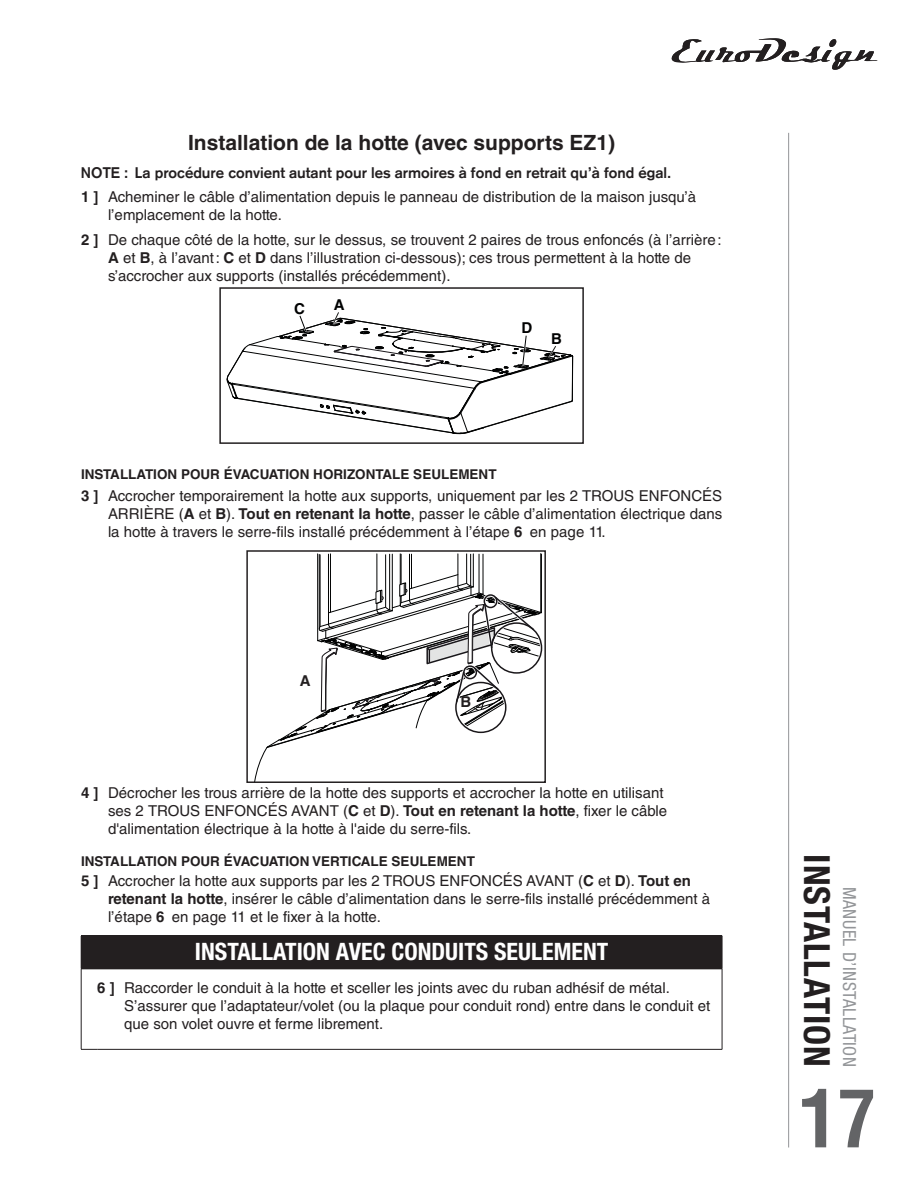
<style>
.page{position:relative;width:918px;height:1188px;background:#fff}
.page>*{position:absolute;margin:0;border:0;box-sizing:border-box;transform-origin:0 0}
.t1{font:700 condensed 78px "Helvetica LT Std";color:#636466}
.t2{font:700 condensed 36px "Helvetica Neue LT Std";letter-spacing:.025em;color:#231f20}
.t3{font:700 condensed 24px "Helvetica Neue LT Std";color:#fff}
.t4{font:700 21px "Helvetica LT Std";color:#231f20}
.t5{font:condensed 18px "Helvetica Neue LT Std";letter-spacing:.025em;color:#939598}
.t6{font:15px/18px "Helvetica LT Std";color:#231f20}
.t7{font:700 15px "Akzidenz Grotesk CE";color:#231f20}
.t8{font:700 15px "Helvetica LT Std";color:#010202}
.t9{font:700 15px "Helvetica LT Std";color:#231f20}
.t10{font:700 13.5px "Helvetica LT Std";color:#231f20}
.s1{font-weight:700}
</style>
<div class="page">
<hr style="left:788px;top:133px;width:1px;height:1015px;background:#939598">
<svg style="left:672px;top:38px;width:205px;height:32px"></svg>
<div style="left:81px;top:936px;width:641px;height:33px;background:#231f20"></div>
<hr style="left:722px;top:936px;width:1px;height:33px;background:#231f20">
<hr style="left:81px;top:969px;width:1px;height:80px;background:#231f20">
<svg style="left:81px;top:1049px;width:16px;height:1px"></svg>
<hr style="left:722px;top:969px;width:1px;height:80px;background:#231f20">
<hr style="left:97px;top:1049px;width:625px;height:1px;background:#231f20">
<hr style="left:81px;top:969px;width:641px;height:1px;background:#231f20">
<svg style="left:226px;top:312px;width:348px;height:122px"></svg>
<div style="left:219px;top:287px;width:365px;height:157px;border:2px solid #231f20"></div>
<svg style="left:254px;top:554px;width:289px;height:226px"></svg>
<div style="left:246px;top:550px;width:300px;height:233px;border:2px solid #231f20"></div>
<h3 class="t4" style="left:188px;top:135px;width:429px">Installation de la hotte (avec supports EZ1)</h3>
<p class="t6" style="left:108px;top:189px;width:590px;text-indent:-27px"><span class="s1">1 ]</span> Acheminer le câble d’alimentation depuis le panneau de distribution de la maison jusqu’à l’emplacement de la hotte.</p>
<p class="t6" style="left:108px;top:231px;width:615px;text-indent:-27px"><span class="s1">2 ]</span> De chaque côté de la hotte, sur le dessus, se trouvent 2 paires de trous enfoncés (à l’arrière :<br><span class="s1">A</span> et <span class="s1">B</span>, à l’avant : <span class="s1">C</span> et <span class="s1">D</span> dans l’illustration ci-dessous); ces trous permettent à la hotte de s’accrocher aux supports (installés précédemment).</p>
<p class="t7" style="left:81px;top:164px;width:592px">NOTE : La procédure convient autant pour les armoires à fond en retrait qu’à fond égal.</p>
<p class="t8" style="left:294px;top:303px;width:12px">C</p>
<p class="t8" style="left:334px;top:299px;width:12px">A</p>
<p class="t8" style="left:521px;top:323px;width:12px">D</p>
<p class="t8" style="left:551px;top:333px;width:12px">B</p>
<p class="t10" style="left:81px;top:470px;width:417px">INSTALLATION POUR ÉVACUATION HORIZONTALE SEULEMENT</p>
<p class="t6" style="left:108px;top:488px;width:616px;text-align:justify;text-indent:-27px"><span class="s1">3 ]</span> Accrocher temporairement la hotte aux supports, uniquement par les 2 TROUS ENFONCÉS ARRIÈRE (<span class="s1">A</span> et <span class="s1">B</span>). <span class="s1">Tout en retenant la hotte</span>, passer le câble d’alimentation électrique dans la hotte à travers le serre-fils installé précédemment à l’étape <span class="s1">6</span> en page 11.</p>
<p class="t9" style="left:300px;top:675px;width:12px">A</p>
<p class="t9" style="left:460px;top:697px;width:12px">B</p>
<p class="t6" style="left:108px;top:785px;width:561px;text-indent:-27px"><span class="s1">4 ]</span> Décrocher les trous arrière de la hotte des supports et accrocher la hotte en utilisant ses 2 TROUS ENFONCÉS AVANT (<span class="s1">C</span> et <span class="s1">D</span>). <span class="s1">Tout en retenant la hotte</span>, fixer le câble d'alimentation électrique à la hotte à l'aide du serre-fils.</p>
<p class="t6" style="left:108px;top:873px;width:604px;text-indent:-27px"><span class="s1">5 ]</span> Accrocher la hotte aux supports par les 2 TROUS ENFONCÉS AVANT (<span class="s1">C</span> et <span class="s1">D</span>). <span class="s1">Tout en retenant la hotte</span>, insérer le câble d’alimentation dans le serre-fils installé précédemment à l’étape <span class="s1">6</span> en page 11 et le fixer à la hotte.</p>
<p class="t10" style="left:81px;top:856px;width:395px">INSTALLATION POUR ÉVACUATION VERTICALE SEULEMENT</p>
<h3 class="t3" style="left:195px;top:937px;width:415px">INSTALLATION AVEC CONDUITS SEULEMENT</h3>
<p class="t6" style="left:124px;top:980px;width:588px;text-indent:-27px"><span class="s1">6 ]</span> Raccorder le conduit à la hotte et sceller les joints avec du ruban adhésif de métal.<br>S’assurer que l’adaptateur/volet (ou la plaque pour conduit rond) entre dans le conduit et que son volet ouvre et ferme librement.</p>
<h2 class="t2" style="left:838px;top:854px;width:214px;rotate:90deg">INSTALLATION</h2>
<h1 class="t1" style="left:799px;top:1075px;width:79px">17</h1>
<p class="t5" style="left:860px;top:887px;width:182px;rotate:90deg">MANUEL D’INSTALLATION</p>
</div>
